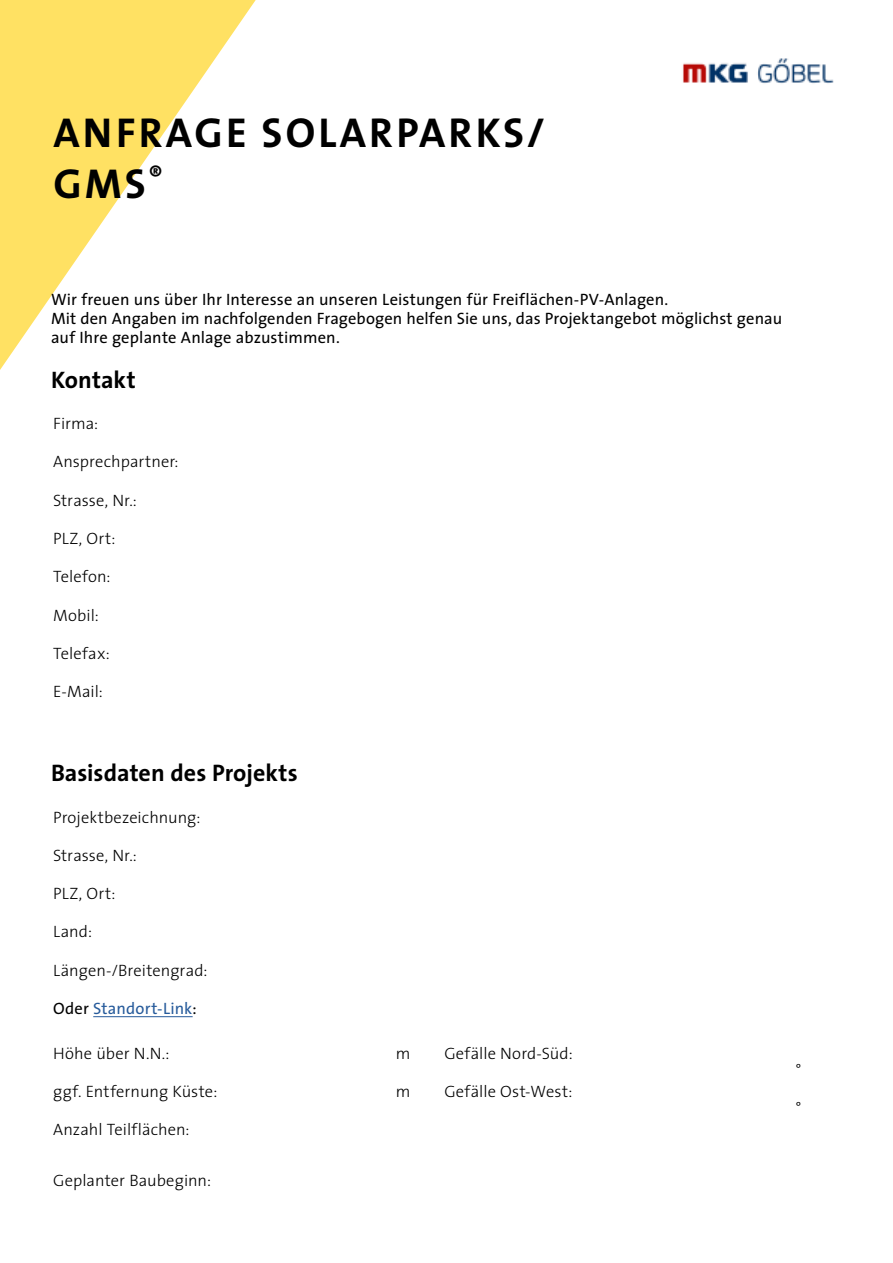
<style>
.page{position:relative;width:893px;height:1263px;background:#fff}
.page>*{position:absolute;margin:0;border:0;box-sizing:border-box;transform-origin:0 0}
.t1{font:700 42px/50.4px "The Sans";letter-spacing:.075em;color:#000}
.t2{font:700 24px "The Sans";color:#000}
.t3{font:300 16.5px "The Sans";letter-spacing:.005em;color:#000}
.t4{font:16.5px/18.8px "The Sans";letter-spacing:.005em;color:#000}
.t5{font:16.5px "The Sans";letter-spacing:.015em;color:#275b9b}
.s1{color:#000}
</style>
<div class="page">
<svg style="left:0;top:0;width:256px;height:370px"></svg>
<img style="left:683px;top:58px;width:151px;height:26px">
<hr style="left:93px;top:1016px;width:100px;height:1px;background:#275b9b">
<h1 class="t1" style="left:53px;top:107px;width:493px">ANFRAGE SOLARPARKS/<br>GMS<sup>®</sup></h1>
<p class="t4" style="left:51px;top:290px;width:733px">Wir freuen uns über Ihr Interesse an unseren Leistungen für Freiflächen-PV-Anlagen.<br>Mit den Angaben im nachfolgenden Fragebogen helfen Sie uns, das Projektangebot möglichst genau auf Ihre geplante Anlage abzustimmen.</p>
<h2 class="t2" style="left:51px;top:359px;width:86px">Kontakt</h2>
<p class="t3" style="left:53px;top:410px;width:47px">Firma:</p>
<p class="t3" style="left:53px;top:448px;width:127px">Ansprechpartner:</p>
<p class="t3" style="left:53px;top:486px;width:85px">Strasse, Nr.:</p>
<p class="t3" style="left:53px;top:525px;width:64px">PLZ, Ort:</p>
<p class="t3" style="left:53px;top:563px;width:59px">Telefon:</p>
<p class="t3" style="left:53px;top:601px;width:47px">Mobil:</p>
<p class="t3" style="left:53px;top:639px;width:58px">Telefax:</p>
<p class="t3" style="left:53px;top:678px;width:51px">E-Mail:</p>
<h2 class="t2" style="left:51px;top:753px;width:248px">Basisdaten des Projekts</h2>
<p class="t3" style="left:53px;top:803px;width:149px">Projektbezeichnung:</p>
<p class="t3" style="left:53px;top:842px;width:85px">Strasse, Nr.:</p>
<p class="t3" style="left:53px;top:880px;width:64px">PLZ, Ort:</p>
<p class="t3" style="left:53px;top:918px;width:40px">Land:</p>
<p class="t3" style="left:53px;top:956px;width:156px">Längen-/Breitengrad:</p>
<p class="t5" style="left:53px;top:995px;width:145px"><span class="s1">Oder</span> Standort-Link<span class="s1">:</span></p>
<p class="t3" style="left:53px;top:1039px;width:118px">Höhe über N.N.:</p>
<p class="t3" style="left:396px;top:1039px;width:16px">m</p>
<p class="t3" style="left:396px;top:1078px;width:16px">m</p>
<p class="t3" style="left:53px;top:1078px;width:166px">ggf. Entfernung Küste:</p>
<p class="t3" style="left:53px;top:1116px;width:138px">Anzahl Teilflächen:</p>
<p class="t3" style="left:53px;top:1167px;width:159px">Geplanter Baubeginn:</p>
<p class="t3" style="left:444px;top:1039px;width:130px">Gefälle Nord-Süd:</p>
<p class="t3" style="left:444px;top:1078px;width:130px">Gefälle Ost-West:</p>
<p class="t3" style="left:795px;top:1057px;width:8px">°</p>
<p class="t3" style="left:795px;top:1095px;width:8px">°</p>
</div>
